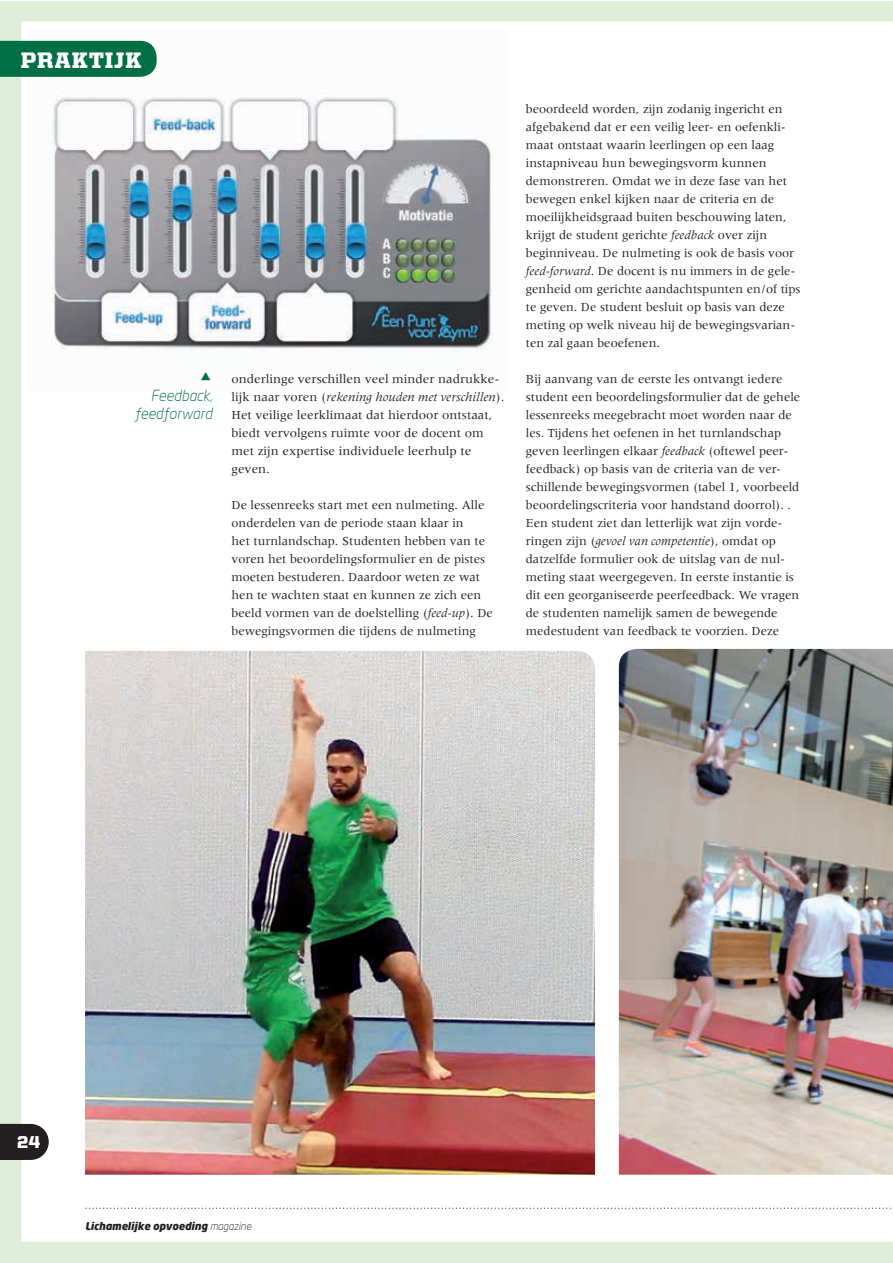
<style>
.page{position:relative;width:893px;height:1263px;background:#fff}
.page>*{position:absolute;margin:0;border:0;box-sizing:border-box;transform-origin:0 0}
.t1{font:900 22.5px "United Serif Reg";letter-spacing:.035em;color:#fff}
.t2{font:900 17.25px "United Sans Reg";color:#fff}
.t3{font:italic 300 15px/18px "Neo Sans";color:#016f45;text-align:right}
.t4{font:12.75px/18px "Meridien LT Std";color:#231f20}
.t5{font:italic 900 10.5px "Neo Sans";color:#231f20}
.s1{font-style:italic}
.s2{font-weight:300}
</style>
<div class="page">
<div style="left:0;top:1px;width:892px;height:1262px;background:#dfeed8"></div>
<div style="left:21px;top:21px;width:871px;height:1221px;background:#fff"></div>
<img style="left:26px;top:30px;width:480px;height:360px">
<div style="left:0;top:41px;width:157px;height:36px;background:#016f45"></div>
<img style="left:619px;top:649px;width:273px;height:526px">
<img style="left:85px;top:651px;width:510px;height:524px">
<svg style="left:0;top:1124px;width:49px;height:36px;background:#353132"></svg>
<svg style="left:85px;top:1207px;width:807px;height:2px;background:#e0e0e0"></svg>
<svg style="left:201px;top:372px;width:9px;height:8px"></svg>
<h1 class="t1" style="left:21px;top:48px;width:122px">PRAKTIJK</h1>
<p class="t3" style="left:135px;top:386px;width:79px">Feedback, feedforward</p>
<p class="t4" style="left:232px;top:369px;width:275px">onderlinge verschillen veel minder nadrukke&shy;lijk naar voren (<span class="s1">rekening houden met verschillen</span>).<br>Het veilige leerklimaat dat hierdoor ontstaat, biedt vervolgens ruimte voor de docent om met zijn expertise individuele leerhulp te geven.</p>
<p class="t4" style="left:232px;top:495px;width:263px">De lessenreeks start met een nulmeting. Alle onderdelen van de periode staan klaar in<br>het turnlandschap. Studenten hebben van te voren het beoordelingsformulier en de pistes moeten bestuderen. Daardoor weten ze wat hen te wachten staat en kunnen ze zich een beeld vormen van de doelstelling (<span class="s1">feed-up</span>). De bewegingsvormen die tijdens de nulmeting</p>
<p class="t4" style="left:526px;top:99px;width:276px">beoordeeld worden, zijn zodanig ingericht en afgebakend dat er een veilig leer- en oefenkli&shy;maat ontstaat waarin leerlingen op een laag instapniveau hun bewegingsvorm kunnen demonstreren. Omdat we in deze fase van het bewegen enkel kijken naar de criteria en de moeilijkheidsgraad buiten beschouwing laten, krijgt de student gerichte <span class="s1">feedback</span> over zijn beginniveau. De nulmeting is ook de basis voor <span class="s1">feed-forward</span>. De docent is nu immers in de gele&shy;genheid om gerichte aandachtspunten en/of tips te geven. De student besluit op basis van deze meting op welk niveau hij de bewegingsvarian&shy;ten zal gaan beoefenen.</p>
<p class="t4" style="left:526px;top:369px;width:276px">Bij aanvang van de eerste les ontvangt iedere student een beoordelingsformulier dat de gehele lessenreeks meegebracht moet worden naar de les. Tijdens het oefenen in het turnlandschap geven leerlingen elkaar <span class="s1">feedback</span> (oftewel peer&shy;feedback) op basis van de criteria van de ver&shy;schillende bewegingsvormen (tabel 1, voorbeeld beoordelingscriteria voor handstand doorrol). .<br>Een student ziet dan letterlijk wat zijn vorde&shy;ringen zijn (<span class="s1">gevoel van competentie</span>), omdat op datzelfde formulier ook de uitslag van de nul&shy;meting staat weergegeven. In eerste instantie is dit een georganiseerde peerfeedback. We vragen de studenten namelijk samen de bewegende medestudent van feedback te voorzien. Deze</p>
<h2 class="t2" style="left:17px;top:1133px;width:24px">24</h2>
<p class="t5" style="left:85px;top:1219px;width:168px">Lichamelijke opvoeding <span class="s2">magazine</span></p>
</div>
